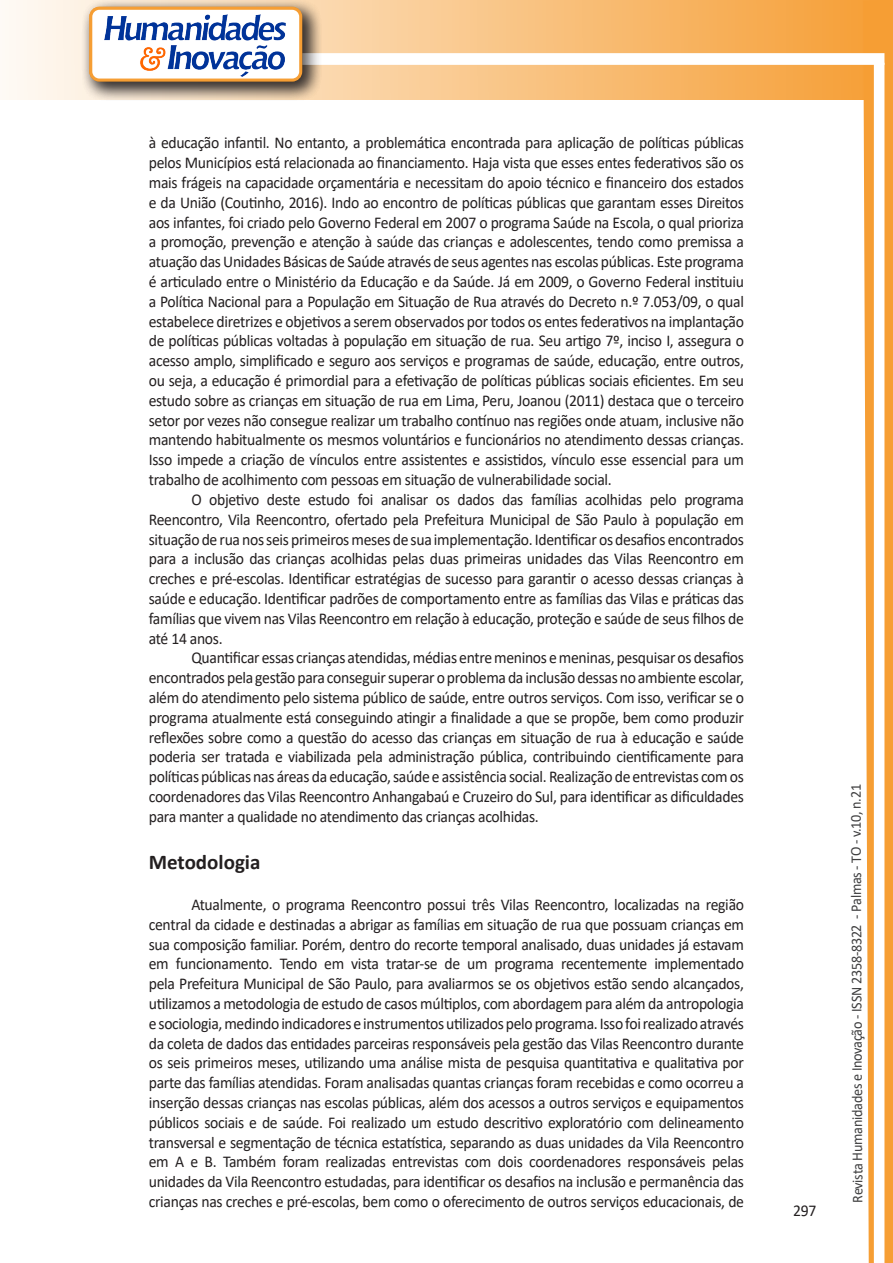
<style>
.page{position:relative;width:893px;height:1263px;background:#fff}
.page>*{position:absolute;margin:0;border:0;box-sizing:border-box;transform-origin:0 0}
.Titulo_2{font:700 21px "Calibri";color:#231f20}
.texto{font:16.5px/19.8px "Calibri";letter-spacing:-.02em;color:#231f20;text-align:justify;scale:.95 1}
.t1{font:15px "Calibri";letter-spacing:-.025em;color:#3e3e3f;scale:.95 1}
</style>
<div class="page">
<svg style="left:5px;top:0;width:858px;height:100px;background:#f9c484"></svg>
<div style="left:302px;top:53px;width:582px;height:12px;background:#fff;border:2px solid #fff"></div>
<svg style="left:863px;top:0;width:30px;height:1263px"></svg>
<div style="left:81px;top:0;width:241px;height:102px;background:#231f20;opacity:.75"></div>
<div style="left:91px;top:8px;width:210px;height:72px;background:#fff;border-radius:9px"></div>
<img style="left:104px;top:14px;width:181px;height:62px">
<div style="left:89px;top:7px;width:213px;height:75px;border:3px solid #f69e34;border-radius:9px"></div>
<p class="texto" style="left:149px;top:133px;width:628px">à educação infantil. No entanto, a problemática encontrada para aplicação de políticas públicas pelos Municípios está relacionada ao financiamento. Haja vista que esses entes federativos são os mais frágeis na capacidade orçamentária e necessitam do apoio técnico e financeiro dos estados e da União (Coutinho, 2016). Indo ao encontro de políticas públicas que garantam esses Direitos aos infantes, foi criado pelo Governo Federal em 2007 o programa Saúde na Escola, o qual prioriza a promoção, prevenção e atenção à saúde das crianças e adolescentes, tendo como premissa a atuação das Unidades Básicas de Saúde através de seus agentes nas escolas públicas. Este programa é articulado entre o Ministério da Educação e da Saúde. Já em 2009, o Governo Federal instituiu a Política Nacional para a População em Situação de Rua através do Decreto n.º 7.053/09, o qual estabelece diretrizes e objetivos a serem observados por todos os entes federativos na implantação de políticas públicas voltadas à população em situação de rua. Seu artigo 7º, inciso I, assegura o acesso amplo, simplificado e seguro aos serviços e programas de saúde, educação, entre outros, ou seja, a educação é primordial para a efetivação de políticas públicas sociais eficientes. Em seu estudo sobre as crianças em situação de rua em Lima, Peru, Joanou (2011) destaca que o terceiro setor por vezes não consegue realizar um trabalho contínuo nas regiões onde atuam, inclusive não mantendo habitualmente os mesmos voluntários e funcionários no atendimento dessas crianças.<br>Isso impede a criação de vínculos entre assistentes e assistidos, vínculo esse essencial para um trabalho de acolhimento com pessoas em situação de vulnerabilidade social.</p>
<p class="texto" style="left:149px;top:489px;width:628px;text-indent:43px">O objetivo deste estudo foi analisar os dados das famílias acolhidas pelo programa Reencontro, Vila Reencontro, ofertado pela Prefeitura Municipal de São Paulo à população em situação de rua nos seis primeiros meses de sua implementação. Identificar os desafios encontrados para a inclusão das crianças acolhidas pelas duas primeiras unidades das Vilas Reencontro em creches e pré-escolas. Identificar estratégias de sucesso para garantir o acesso dessas crianças à saúde e educação. Identificar padrões de comportamento entre as famílias das Vilas e práticas das famílias que vivem nas Vilas Reencontro em relação à educação, proteção e saúde de seus filhos de até 14 anos.</p>
<p class="texto" style="left:149px;top:647px;width:628px;text-indent:43px">Quantificar essas crianças atendidas, médias entre meninos e meninas, pesquisar os desafios encontrados pela gestão para conseguir superar o problema da inclusão dessas no ambiente escolar, além do atendimento pelo sistema público de saúde, entre outros serviços. Com isso, verificar se o programa atualmente está conseguindo atingir a finalidade a que se propõe, bem como produzir reflexões sobre como a questão do acesso das crianças em situação de rua à educação e saúde poderia ser tratada e viabilizada pela administração pública, contribuindo cientificamente para políticas públicas nas áreas da educação, saúde e assistência social. Realização de entrevistas com os coordenadores das Vilas Reencontro Anhangabaú e Cruzeiro do Sul, para identificar as dificuldades para manter a qualidade no atendimento das crianças acolhidas.</p>
<p class="Titulo_2" style="left:149px;top:847px;width:113px">Metodologia</p>
<p class="texto" style="left:149px;top:894px;width:628px;text-indent:43px">Atualmente, o programa Reencontro possui três Vilas Reencontro, localizadas na região central da cidade e destinadas a abrigar as famílias em situação de rua que possuam crianças em sua composição familiar. Porém, dentro do recorte temporal analisado, duas unidades já estavam em funcionamento. Tendo em vista tratar-se de um programa recentemente implementado pela Prefeitura Municipal de São Paulo, para avaliarmos se os objetivos estão sendo alcançados, utilizamos a metodologia de estudo de casos múltiplos, com abordagem para além da antropologia e sociologia, medindo indicadores e instrumentos utilizados pelo programa. Isso foi realizado através da coleta de dados das entidades parceiras responsáveis pela gestão das Vilas Reencontro durante os seis primeiros meses, utilizando uma análise mista de pesquisa quantitativa e qualitativa por parte das famílias atendidas. Foram analisadas quantas crianças foram recebidas e como ocorreu a inserção dessas crianças nas escolas públicas, além dos acessos a outros serviços e equipamentos públicos sociais e de saúde. Foi realizado um estudo descritivo exploratório com delineamento transversal e segmentação de técnica estatística, separando as duas unidades da Vila Reencontro em A e B. Também foram realizadas entrevistas com dois coordenadores responsáveis pelas unidades da Vila Reencontro estudadas, para identificar os desafios na inclusão e permanência das crianças nas creches e pré-escolas, bem como o oferecimento de outros serviços educacionais, de</p>
<p class="texto" style="left:793px;top:1200px;width:26px">297</p>
<p class="t1" style="left:846px;top:1203px;width:442px;rotate:-90deg">Revista Humanidades e Inovação - ISSN 2358-8322 - Palmas - TO - v.10, n.21</p>
</div>
